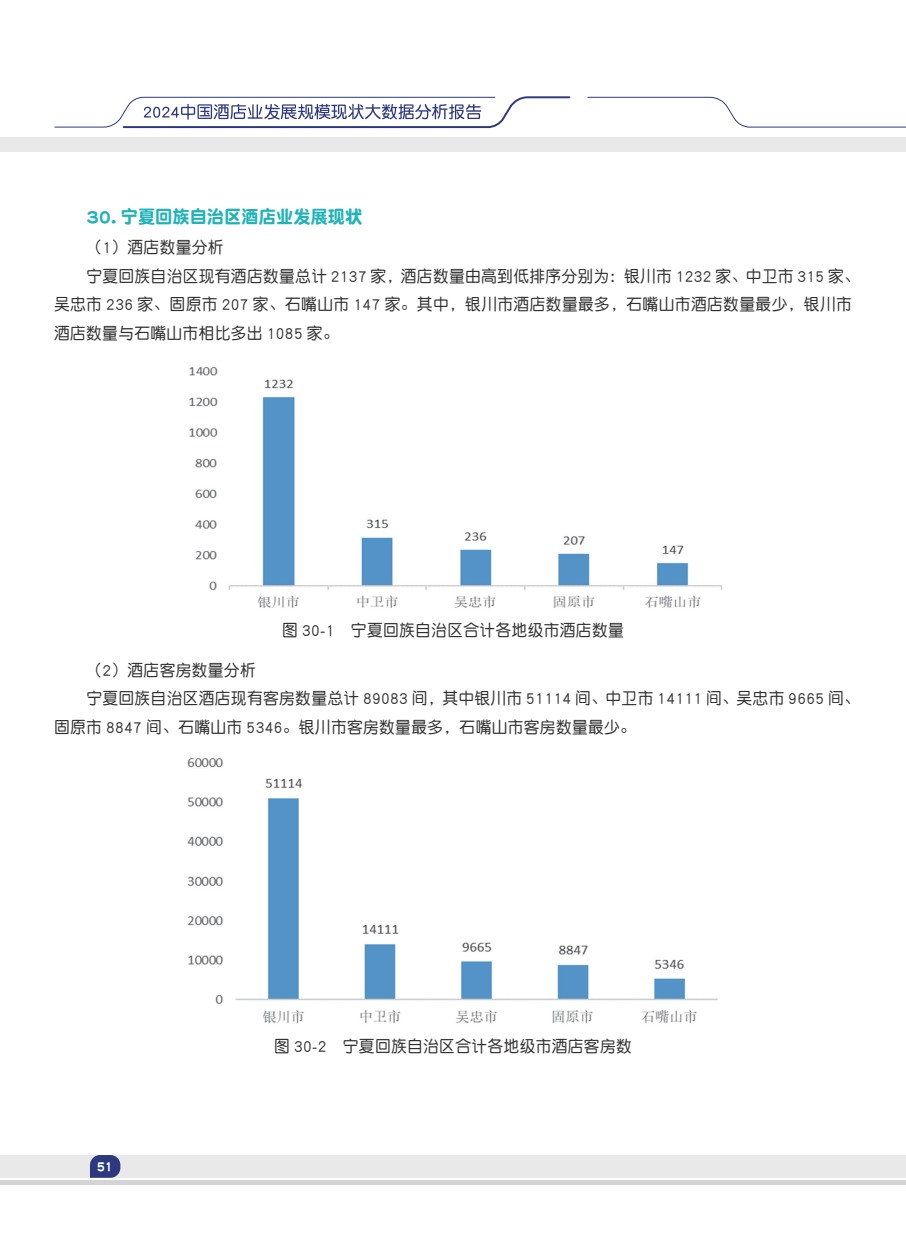
<style>
.page{position:relative;width:906px;height:1238px;background:#fff}
.page>*{position:absolute;margin:0;border:0;box-sizing:border-box;transform-origin:0 0}
.t1{font:18.15px "DFP Yuan W9";color:#21b3b9;scale:.95 1}
.t2{font:16.5px "DFP Yuan W5";letter-spacing:.02em;color:#312f30;scale:.95 1}
.t3{font:13.5px "DFP Yuan W9";color:#fff;scale:.8 1}
</style>
<div class="page">
<div style="left:0;top:137px;width:906px;height:15px;background:#eae9e9"></div>
<svg style="left:587px;top:97px;width:319px;height:31px"></svg>
<svg style="left:54px;top:96px;width:517px;height:33px"></svg>
<div style="left:0;top:1154px;width:906px;height:23px;background:#eae9e9"></div>
<div style="left:0;top:1180px;width:906px;height:5px;background:#d2d4d5"></div>
<svg style="left:90px;top:1154px;width:30px;height:23px"></svg>
<img style="left:189px;top:367px;width:534px;height:241px">
<img style="left:187px;top:758px;width:531px;height:266px">
<p class="t1" style="left:86px;top:208px;width:292px">30. 宁夏回族自治区酒店业发展现状</p>
<p class="t2" style="left:86px;top:239px;width:146px">（1）酒店数量分析</p>
<p class="t2" style="left:86px;top:268px;width:815px">宁夏回族自治区现有酒店数量总计 2137 家，酒店数量由高到低排序分别为：银川市 1232 家、中卫市 315 家、</p>
<p class="t2" style="left:54px;top:296px;width:841px">吴忠市 236 家、固原市 207 家、石嘴山市 147 家。其中，银川市酒店数量最多，石嘴山市酒店数量最少，银川市</p>
<p class="t2" style="left:54px;top:325px;width:301px">酒店数量与石嘴山市相比多出 1085 家。</p>
<p class="t2" style="left:282px;top:622px;width:361px">图 30-1 宁夏回族自治区合计各地级市酒店数量</p>
<p class="t2" style="left:86px;top:661px;width:180px">（2）酒店客房数量分析</p>
<p class="t2" style="left:86px;top:690px;width:815px">宁夏回族自治区酒店现有客房数量总计 89083 间，其中银川市 51114 间、中卫市 14111 间、吴忠市 9665 间、</p>
<p class="t2" style="left:54px;top:718px;width:614px">固原市 8847 间、石嘴山市 5346。银川市客房数量最多，石嘴山市客房数量最少。</p>
<p class="t3" style="left:97px;top:1159px;width:21px">51</p>
<p class="t2" style="left:274px;top:1037px;width:378px">图 30-2 宁夏回族自治区合计各地级市酒店客房数</p>
</div>
